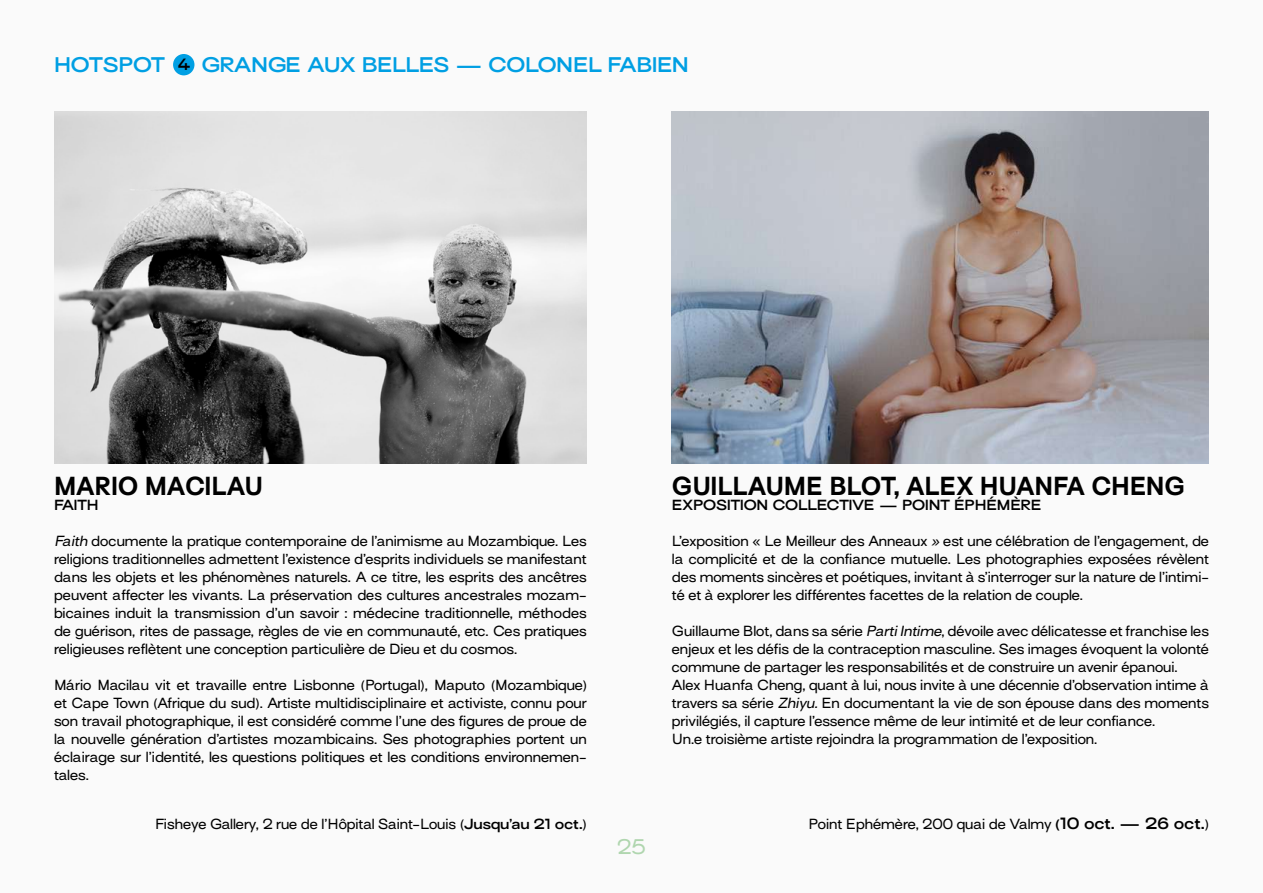
<style>
.page{position:relative;width:1263px;height:893px;background:#fafafa}
.page>*{position:absolute;margin:0;border:0;box-sizing:border-box;transform-origin:0 0}
.t1{font:700 24px "Surt";letter-spacing:-.005em;color:#000}
.t2{font:600 expanded 19.5px "Surt";letter-spacing:-.015em;color:#009fe3}
.t3{font:19.5px "Surt Regular Exp.";color:#b0d6af}
.t4{font:600 expanded 15px "Surt";color:#000}
.t5{font:13.5px/18px "Surt Regular Exp.";color:#000;text-align:justify}
.t6{font:600 expanded 13.5px "Surt";color:#000}
.s1{font-style:italic}
.s2{font-family:"Surt";font-weight:600;font-stretch:expanded}
.s3{font-family:"Surt";font-weight:600;font-stretch:expanded;font-size:15px}
</style>
<div class="page">
<img style="left:672px;top:111px;width:537px;height:352px">
<img style="left:54px;top:111px;width:533px;height:352px">
<div style="left:173px;top:54px;width:21px;height:21px;background:#009fe3;border-radius:50%"></div>
<h2 class="t2" style="left:54px;top:52px;width:113px">HOTSPOT</h2>
<h2 class="t2" style="left:202px;top:52px;width:489px">GRANGE AUX BELLES — COLONEL FABIEN</h2>
<p class="t4" style="left:178px;top:55px;width:15px">4</p>
<h1 class="t1" style="left:54px;top:471px;width:210px">MARIO MACILAU</h1>
<p class="t6" style="left:54px;top:497px;width:46px">FAITH</p>
<p class="t5" style="left:54px;top:534px;width:534px"><span class="s1">Faith</span> documente la pratique contemporaine de l’animisme au Mozambique. Les religions traditionnelles admettent l’existence d’esprits individuels se manifestant dans les objets et les phénomènes naturels. A ce titre, les esprits des ancêtres peuvent affecter les vivants. La préservation des cultures ancestrales mozam&shy;bicaines induit la transmission d’un savoir : médecine traditionnelle, méthodes de guérison, rites de passage, règles de vie en communauté, etc. Ces pratiques religieuses reflètent une conception particulière de Dieu et du cosmos.</p>
<p class="t5" style="left:54px;top:678px;width:534px">Mário Macilau vit et travaille entre Lisbonne (Portugal), Maputo (Mozambique) et Cape Town (Afrique du sud). Artiste multidisciplinaire et activiste, connu pour son travail photographique, il est considéré comme l’une des figures de proue de la nouvelle génération d’artistes mozambicains. Ses photographies portent un éclairage sur l’identité, les questions politiques et les conditions environnemen&shy;tales.</p>
<p class="t5" style="left:155px;top:816px;width:433px">Fisheye Gallery, 2 rue de l’Hôpital Saint-Louis (<span class="s2">Jusqu’au 21 oct.</span>)</p>
<p class="t5" style="left:808px;top:816px;width:402px">Point Ephémère, 200 quai de Valmy <span class="s2">(</span><span class="s3">10 oct. — 26 oct.</span>)</p>
<h1 class="t1" style="left:672px;top:471px;width:515px">GUILLAUME BLOT, ALEX HUANFA CHENG</h1>
<p class="t6" style="left:672px;top:497px;width:371px">EXPOSITION COLLECTIVE — POINT ÉPHÉMÈRE</p>
<p class="t5" style="left:672px;top:534px;width:539px">L’exposition « Le Meilleur des Anneaux <span class="s1">»</span> est une célébration de l’engagement, de la complicité et de la confiance mutuelle. Les photographies exposées révèlent des moments sincères et poétiques, invitant à s’interroger sur la nature de l’intimi&shy;té et à explorer les différentes facettes de la relation de couple.</p>
<p class="t5" style="left:672px;top:624px;width:539px;text-align:left">Guillaume Blot, dans sa série <span class="s1">PartiIntime</span>, dévoile avec délicatesse et franchise les enjeux et les défis de la contraception masculine. Ses images évoquent la volonté commune de partager les responsabilités et de construire un avenir épanoui.<br>Alex Huanfa Cheng, quant à lui, nous invite à une décennie d’observation intime à travers sa série <span class="s1">Zhiyu.</span>En documentant la vie de son épouse dans des moments privilégiés, il capture l’essence même de leur intimité et de leur confiance.<br>Un.e troisième artiste rejoindra la programmation de l’exposition.</p>
<h2 class="t3" style="left:617px;top:834px;width:30px">25</h2>
</div>
